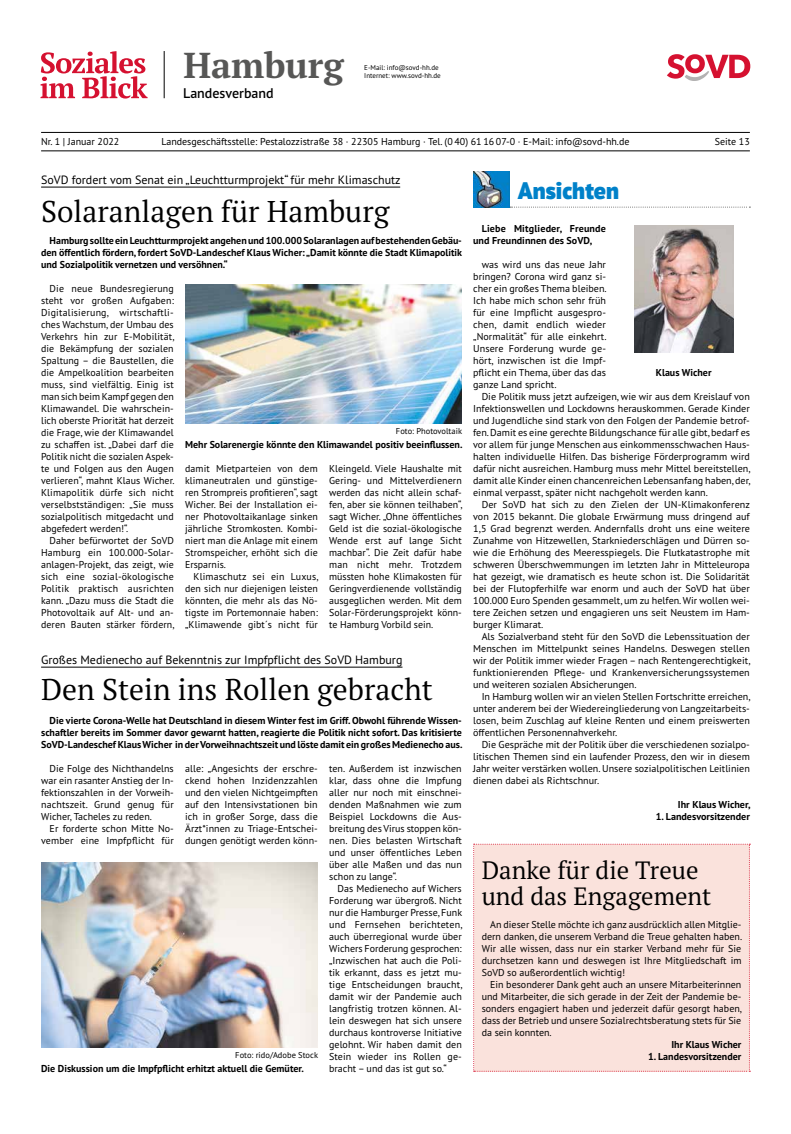
<style>
.page{position:relative;width:791px;height:1134px;background:#fff}
.page>*{position:absolute;margin:0;border:0;box-sizing:border-box;transform-origin:0 0}
.t1{font:700 36px "PT Serif Pro";color:#575756}
.t2{font:30px "PT Serif Pro";color:#000}
.t3{font:25px/26px "PT Serif Pro";color:#000}
.t4{font:900 24px "PT Sans Pro";color:#0081c9}
.t5{font:600 14px "PT Sans Pro";color:#000}
.t6{font:12px "PT Sans Pro";color:#000}
.t7{font:10px/12px "PT Sans Pro";color:#000;text-align:justify}
.t8{font:700 10px/12px "PT Sans Pro";color:#000;text-align:justify}
.t9{font:8.5px "PT Sans Pro";color:#000}
.t10{font:7px/8.4px "PT Sans Pro";color:#000}
</style>
<div class="page">
<img style="left:634px;top:225px;width:99px;height:127px">
<img style="left:473px;top:172px;width:36px;height:36px">
<svg style="left:510px;top:207px;width:240px;height:1px"></svg>
<img style="left:185px;top:284px;width:277px;height:140px">
<img style="left:41px;top:863px;width:277px;height:184px">
<hr style="left:41px;top:187px;width:359px;height:1px;background:#000">
<hr style="left:41px;top:667px;width:361px;height:1px;background:#000">
<div style="left:473px;top:844px;width:277px;height:228px;background:#fae2dc"></div>
<hr style="left:164px;top:51px;width:1px;height:47px;background:#000">
<svg style="left:667px;top:54px;width:83px;height:27px"></svg>
<svg style="left:41px;top:51px;width:107px;height:48px"></svg>
<hr style="left:41px;top:132px;width:709px;height:1px;background:#000">
<hr style="left:41px;top:151px;width:709px;height:1px;background:#000">
<h1 class="t1" style="left:183px;top:41px;width:162px">Hamburg</h1>
<h3 class="t5" style="left:183px;top:84px;width:92px">Landesverband</h3>
<p class="t10" style="left:364px;top:63px;width:78px">E-Mail: info@sovd-hh.de<br>Internet: www.sovd-hh.de</p>
<p class="t7" style="left:41px;top:135px;width:80px">Nr. 1 | Januar 2022</p>
<p class="t7" style="left:161px;top:135px;width:470px">Landesgeschäftsstelle: Pestalozzistraße 38 · 22305 Hamburg · Tel. (0 40) 61 16 07-0 · E-Mail: info@sovd-hh.de</p>
<p class="t7" style="left:715px;top:135px;width:36px">Seite 13</p>
<p class="t6" style="left:41px;top:172px;width:361px">SoVD fordert vom Senat ein „Leuchtturmprojekt“ für mehr Klimaschutz</p>
<h2 class="t2" style="left:41px;top:192px;width:350px">Solaranlagen für Hamburg</h2>
<p class="t8" style="left:41px;top:234px;width:422px;text-indent:9px">Hamburg sollte ein Leuchtturmprojekt angehen und 100.000 Solaranlagen auf bestehenden Gebäu&shy;den öffentlich fördern, fordert SoVD-Landeschef Klaus Wicher: „Damit könnte die Stadt Klimapolitik und Sozialpolitik vernetzen und versöhnen.“</p>
<p class="t7" style="left:41px;top:282px;width:135px;text-indent:9px">Die neue Bundesregierung steht vor großen Aufgaben:<br>Digitalisierung, wirtschaftli&shy;ches Wachstum, der Umbau des Verkehrs hin zur E-Mobilität, die Bekämpfung der sozialen Spaltung – die Baustellen, die die Ampelkoalition bearbeiten muss, sind vielfältig. Einig ist man sich beim Kampf gegen den Klimawandel. Die wahrschein&shy;lich oberste Priorität hat derzeit die Frage, wie der Klimawandel zu schaffen ist. „Dabei darf die Politik nicht die sozialen Aspek&shy;te und Folgen aus den Augen verlieren“, mahnt Klaus Wicher.<br>Klimapolitik dürfe sich nicht verselbstständigen: „Sie muss sozialpolitisch mitgedacht und abgefedert werden!“.</p>
<p class="t7" style="left:41px;top:534px;width:135px;text-indent:9px">Daher befürwortet der SoVD Hamburg ein 100.000-Solar&shy;anlagen-Projekt, das zeigt, wie sich eine sozial-ökologische Politik praktisch ausrichten kann. „Dazu muss die Stadt die Photovoltaik auf Alt- und an&shy;deren Bauten stärker fördern,</p>
<p class="t9" style="left:396px;top:425px;width:68px">Foto: Photovoltaik</p>
<p class="t8" style="left:185px;top:438px;width:279px">Mehr Solarenergie könnte den Klimawandel positiv beeinflussen.</p>
<p class="t7" style="left:185px;top:462px;width:134px">damit Mietparteien von dem klimaneutralen und günstige&shy;ren Strompreis profitieren“, sagt Wicher. Bei der Installation ei&shy;ner Photovoltaikanlage sinken jährliche Stromkosten. Kombi&shy;niert man die Anlage mit einem Stromspeicher, erhöht sich die Ersparnis.</p>
<p class="t7" style="left:185px;top:570px;width:135px;text-indent:9px">Klimaschutz sei ein Luxus, den sich nur diejenigen leisten könnten, die mehr als das Nö&shy;tigste im Portemonnaie haben: „Klimawende gibt´s nicht für</p>
<p class="t7" style="left:329px;top:462px;width:135px">Kleingeld. Viele Haushalte mit Gering- und Mittelverdienern werden das nicht allein schaf&shy;fen, aber sie können teilhaben“, sagt Wicher. „Ohne öffentliches Geld ist die sozial-ökologische Wende erst auf lange Sicht machbar“. Die Zeit dafür habe man nicht mehr. Trotzdem müssten hohe Klimakosten für Geringverdienende vollständig ausgeglichen werden. Mit dem Solar-Förderungsprojekt könn&shy;te Hamburg Vorbild sein.</p>
<p class="t6" style="left:41px;top:652px;width:363px">Großes Medienecho auf Bekenntnis zur Impfpflicht des SoVD Hamburg</p>
<h2 class="t2" style="left:41px;top:670px;width:393px">Den Stein ins Rollen gebracht</h2>
<p class="t8" style="left:41px;top:714px;width:423px;text-indent:8px">Die vierte Corona-Welle hat Deutschland in diesem Winter fest im Griff. Obwohl führende Wissen&shy;schaftler bereits im Sommer davor gewarnt hatten, reagierte die Politik nicht sofort. Das kritisierte SoVD-Landeschef Klaus Wicher in der Vorweihnachtszeit und löste damit ein großes Medienecho aus.</p>
<p class="t7" style="left:41px;top:762px;width:134px;text-indent:8px">Die Folge des Nichthandelns war ein rasanter Anstieg der In&shy;fektionszahlen in der Vorweih&shy;nachtszeit. Grund genug für Wicher, Tacheles zu reden.</p>
<p class="t7" style="left:41px;top:822px;width:134px;text-align:right">Er forderte schon Mitte No&shy;vember eine Impfpflicht für</p>
<p class="t7" style="left:185px;top:762px;width:134px">alle: „Angesichts der erschre&shy;ckend hohen Inzidenzzahlen und den vielen Nichtgeimpften auf den Intensivstationen bin ich in großer Sorge, dass die Ärzt*innen zu Triage-Entschei&shy;dungen genötigt werden könn-</p>
<p class="t7" style="left:329px;top:762px;width:134px">ten. Außerdem ist inzwischen klar, dass ohne die Impfung aller nur noch mit einschnei&shy;denden Maßnahmen wie zum Beispiel Lockdowns die Aus&shy;breitung des Virus stoppen kön&shy;nen. Dies belasten Wirtschaft und unser öffentliches Leben über alle Maßen und das nun schon zu lange“.</p>
<p class="t7" style="left:329px;top:882px;width:135px;text-indent:8px">Das Medienecho auf Wichers Forderung war übergroß. Nicht nur die Hamburger Presse, Funk und Fernsehen berichteten, auch überregional wurde über Wichers Forderung gesprochen: „Inzwischen hat auch die Poli&shy;tik erkannt, dass es jetzt mu&shy;tige Entscheidungen braucht, damit wir der Pandemie auch langfristig trotzen können. Al&shy;lein deswegen hat sich unsere durchaus kontroverse Initiative gelohnt. Wir haben damit den Stein wieder ins Rollen ge&shy;bracht – und das ist gut so.“</p>
<p class="t9" style="left:235px;top:1049px;width:84px">Foto: rido/Adobe Stock</p>
<p class="t8" style="left:41px;top:1062px;width:264px">Die Diskussion um die Impfpflicht erhitzt aktuell die Gemüter.</p>
<h3 class="t4" style="left:518px;top:174px;width:103px">Ansichten</h3>
<p class="t8" style="left:473px;top:222px;width:134px;text-indent:9px">Liebe Mitglieder, Freunde und Freundinnen des SoVD,</p>
<p class="t7" style="left:473px;top:258px;width:135px;text-indent:9px">was wird uns das neue Jahr bringen? Corona wird ganz si&shy;cher ein großes Thema bleiben.<br>Ich habe mich schon sehr früh für eine Impflicht ausgespro&shy;chen, damit endlich wieder „Normalität“ für alle einkehrt.<br>Unsere Forderung wurde ge&shy;hört, inzwischen ist die Impf&shy;pflicht ein Thema, über das das ganze Land spricht.</p>
<p class="t7" style="left:473px;top:390px;width:279px;text-indent:9px">Die Politik muss jetzt aufzeigen, wie wir aus dem Kreislauf von Infektionswellen und Lockdowns herauskommen. Gerade Kinder und Jugendliche sind stark von den Folgen der Pandemie betrof&shy;fen. Damit es eine gerechte Bildungschance für alle gibt, bedarf es vor allem für junge Menschen aus einkommensschwachen Haus&shy;halten individuelle Hilfen. Das bisherige Förderprogramm wird dafür nicht ausreichen. Hamburg muss mehr Mittel bereitstellen, damit alle Kinder einen chancenreichen Lebensanfang haben, der, einmal verpasst, später nicht nachgeholt werden kann.</p>
<p class="t7" style="left:473px;top:498px;width:278px;text-indent:9px">Der SoVD hat sich zu den Zielen der UN-Klimakonferenz von 2015 bekannt. Die globale Erwärmung muss dringend auf 1,5 Grad begrenzt werden. Andernfalls droht uns eine weitere Zunahme von Hitzewellen, Starkniederschlägen und Dürren so&shy;wie die Erhöhung des Meeresspiegels. Die Flutkatastrophe mit schweren Überschwemmungen im letzten Jahr in Mitteleuropa hat gezeigt, wie dramatisch es heute schon ist. Die Solidarität bei der Flutopferhilfe war enorm und auch der SoVD hat über 100.000 Euro Spenden gesammelt, um zu helfen. Wir wollen wei&shy;tere Zeichen setzen und engagieren uns seit Neustem im Ham&shy;burger Klimarat.</p>
<p class="t7" style="left:473px;top:630px;width:279px;text-indent:9px">Als Sozialverband steht für den SoVD die Lebenssituation der Menschen im Mittelpunkt seines Handelns. Deswegen stellen wir der Politik immer wieder Fragen – nach Rentengerechtigkeit, funktionierenden Pflege- und Krankenversicherungssystemen und weiteren sozialen Absicherungen.</p>
<p class="t7" style="left:473px;top:690px;width:279px;text-indent:9px">In Hamburg wollen wir an vielen Stellen Fortschritte erreichen, unter anderem bei der Wiedereingliederung von Langzeitarbeits&shy;losen, beim Zuschlag auf kleine Renten und einem preiswerten öffentlichen Personennahverkehr.</p>
<p class="t7" style="left:473px;top:738px;width:278px;text-indent:9px">Die Gespräche mit der Politik über die verschiedenen sozialpo&shy;litischen Themen sind ein laufender Prozess, den wir in diesem Jahr weiter verstärken wollen. Unsere sozialpolitischen Leitlinien dienen dabei als Richtschnur.</p>
<p class="t8" style="left:678px;top:798px;width:74px">Ihr Klaus Wicher,</p>
<p class="t8" style="left:656px;top:810px;width:96px">1. Landesvorsitzender</p>
<p class="t8" style="left:656px;top:366px;width:57px">Klaus Wicher</p>
<h3 class="t3" style="left:482px;top:856px;width:231px">Danke für die Treue und das Engagement</h3>
<p class="t7" style="left:482px;top:918px;width:262px;text-indent:8px">An dieser Stelle möchte ich ganz ausdrücklich allen Mitglie&shy;dern danken, die unserem Verband die Treue gehalten haben.<br>Wir alle wissen, dass nur ein starker Verband mehr für Sie durchsetzen kann und deswegen ist Ihre Mitgliedschaft im SoVD so außerordentlich wichtig!</p>
<p class="t7" style="left:482px;top:978px;width:262px;text-indent:8px">Ein besonderer Dank geht auch an unsere Mitarbeiterinnen und Mitarbeiter, die sich gerade in der Zeit der Pandemie be&shy;sonders engagiert haben und jederzeit dafür gesorgt haben, dass der Betrieb und unsere Sozialrechtsberatung stets für Sie da sein konnten.</p>
<p class="t8" style="left:671px;top:1038px;width:71px">Ihr Klaus Wicher</p>
<p class="t8" style="left:648px;top:1050px;width:95px">1. Landesvorsitzender</p>
</div>
